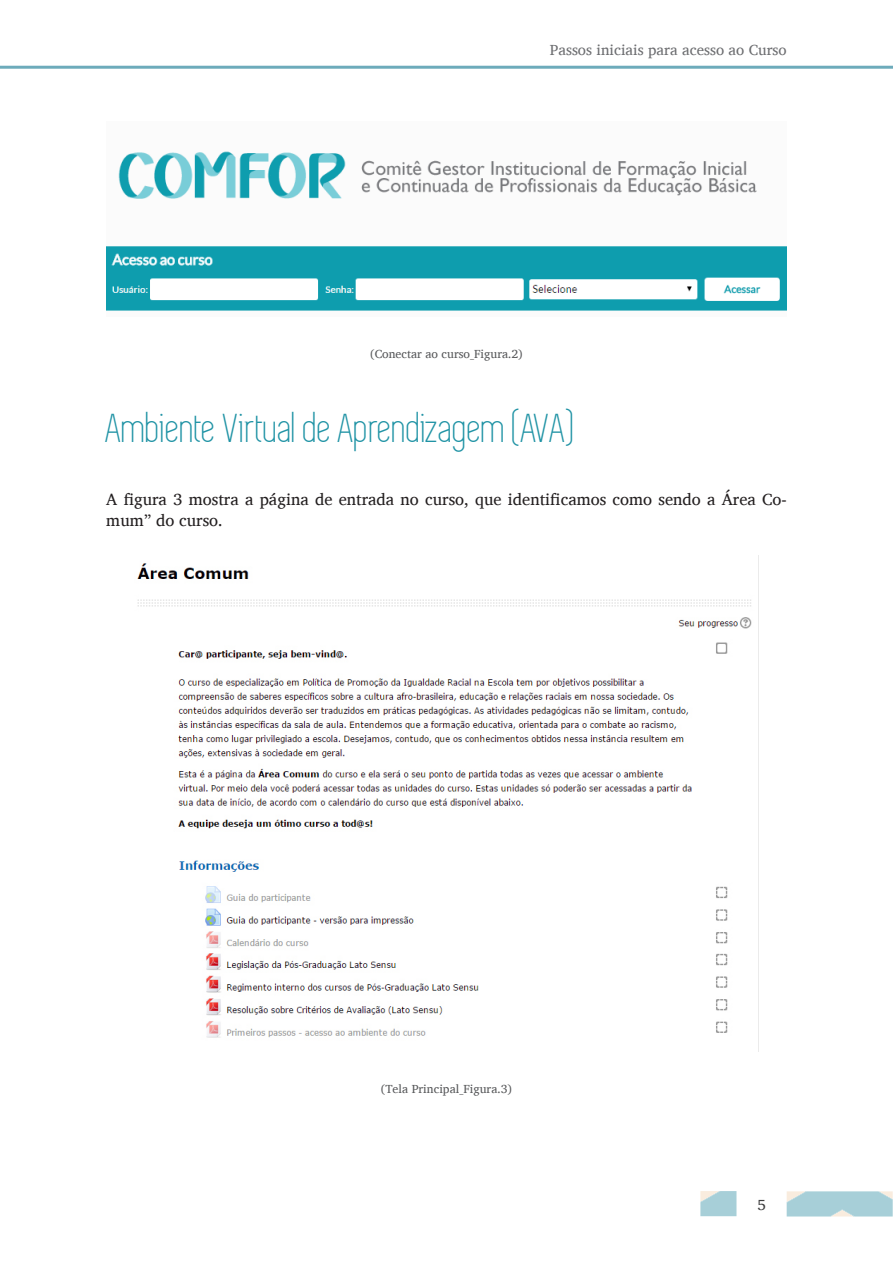
<style>
.page{position:relative;width:893px;height:1263px;background:#fff}
.page>*{position:absolute;margin:0;border:0;box-sizing:border-box;transform-origin:0 0}
.título_1{font:42px "Simplifica";color:#2093a5}
.texto{font:16.5px/21px "Charis SIL";color:#231f20}
.t1{font:15px "Charis SIL";color:#6c6d70}
.t2{font:15px "Charis SIL";color:#3e3e3f}
.legenda{font:12px "Charis SIL";color:#57585a}
</style>
<div class="page">
<hr style="left:0;top:66px;width:893px;height:3px;background:#6dabbb">
<svg style="left:787px;top:1191px;width:106px;height:25px;background:#afd2d9"></svg>
<svg style="left:700px;top:1191px;width:36px;height:25px"></svg>
<img style="left:106px;top:151px;width:681px;height:160px">
<img style="left:137px;top:555px;width:622px;height:496px">
<p class="t1" style="left:550px;top:41px;width:238px">Passos iniciais para acesso ao Curso</p>
<p class="legenda" style="left:370px;top:347px;width:154px">(Conectar ao curso_Figura.2)</p>
<p class="título_1" style="left:106px;top:407px;width:470px">Ambiente Virtual de Aprendizagem (AVA)</p>
<p class="texto" style="left:106px;top:489px;width:682px">A figura 3 mostra a página de entrada no curso, que identificamos como sendo a Área Co&shy;mum” do curso.</p>
<p class="legenda" style="left:381px;top:1082px;width:133px">(Tela Principal_Figura.3)</p>
<p class="t2" style="left:757px;top:1196px;width:10px">5</p>
</div>
